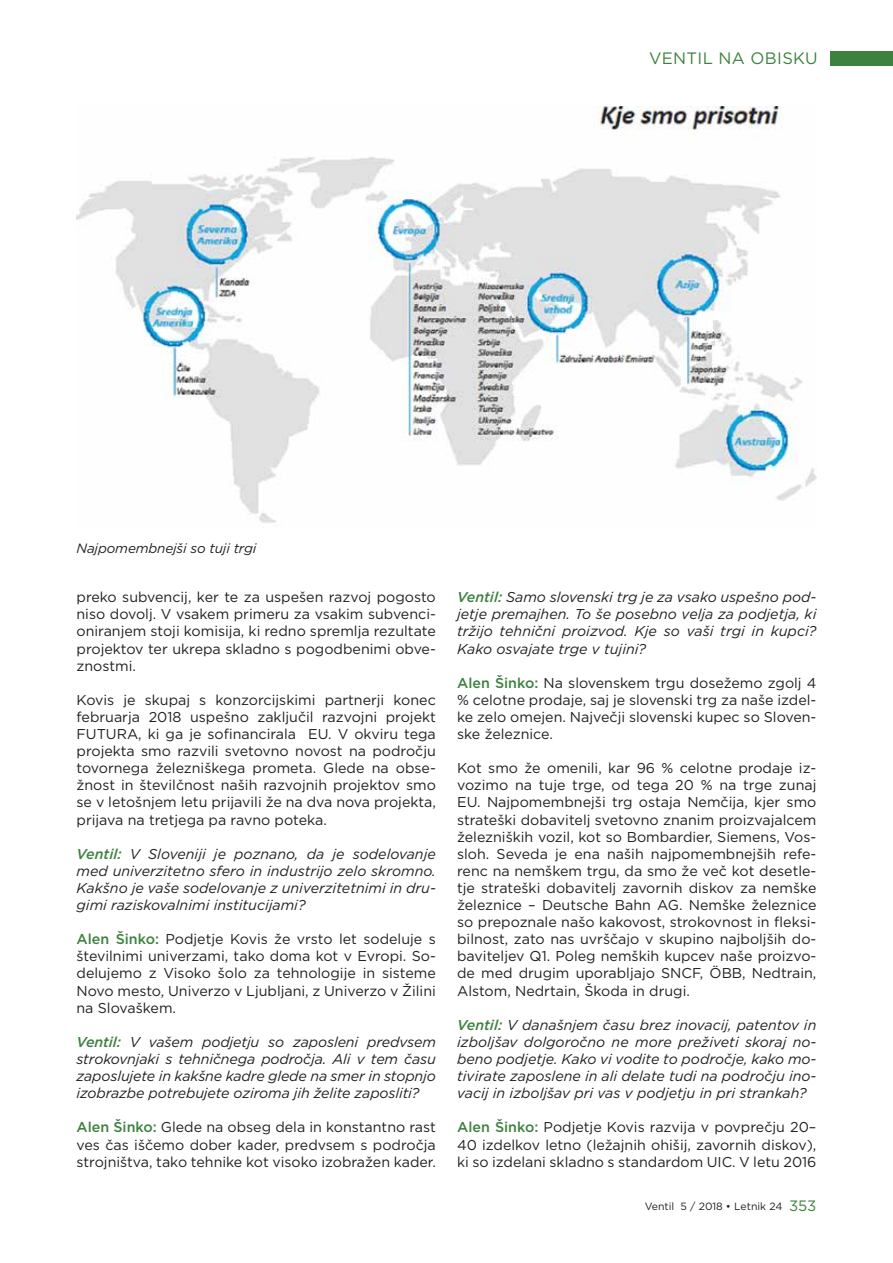
<style>
.page{position:relative;width:893px;height:1263px;background:#fff}
.page>*{position:absolute;margin:0;border:0;box-sizing:border-box;transform-origin:0 0}
.t1{font:16.5px "Gotham";letter-spacing:.02em;color:#3d813f}
.t2{font:15px "Gotham";color:#3d813f}
.t3{font:14.25px/17.1px "Gotham";color:#231f20;text-align:justify}
.t4{font:italic 14.25px/17.1px "Gotham";color:#231f20;text-align:justify}
.t5{font:italic 13.5px "Gotham";letter-spacing:-.01em;color:#231f20}
.t6{font:10.5px "Gotham";color:#231f20}
.s1{font-weight:500;color:#3d813f}
</style>
<div class="page">
<div style="left:831px;top:51px;width:62px;height:14px;background:#3d813f"></div>
<img style="left:77px;top:106px;width:739px;height:417px">
<p class="t1" style="left:649px;top:48px;width:170px">VENTIL NA OBISKU</p>
<p class="t5" style="left:77px;top:539px;width:181px">Najpomembnejši so tuji trgi</p>
<p class="t3" style="left:77px;top:588px;width:361px">preko subvencij, ker te za uspešen razvoj pogosto niso dovolj. V vsakem primeru za vsakim subvenci&shy;oniranjem stoji komisija, ki redno spremlja rezultate projektov ter ukrepa skladno s pogodbenimi obve&shy;znostmi.</p>
<p class="t3" style="left:77px;top:691px;width:361px">Kovis je skupaj s konzorcijskimi partnerji konec februarja 2018 uspešno zaključil razvojni projekt FUTURA, ki ga je sofinancirala EU. V okviru tega projekta smo razvili svetovno novost na področju tovornega železniškega prometa. Glede na obse&shy;žnost in številčnost naših razvojnih projektov smo se v letošnjem letu prijavili že na dva nova projekta, prijava na tretjega pa ravno poteka.</p>
<p class="t4" style="left:77px;top:845px;width:361px"><span class="s1">Ventil:</span> V Sloveniji je poznano, da je sodelovanje med univerzitetno sfero in industrijo zelo skromno.<br>Kakšno je vaše sodelovanje z univerzitetnimi in dru&shy;gimi raziskovalnimi institucijami?</p>
<p class="t3" style="left:77px;top:930px;width:361px"><span class="s1">Alen Šinko:</span> Podjetje Kovis že vrsto let sodeluje s številnimi univerzami, tako doma kot v Evropi. So&shy;delujemo z Visoko šolo za tehnologije in sisteme Novo mesto, Univerzo v Ljubljani, z Univerzo v Žilini na Slovaškem.</p>
<p class="t4" style="left:77px;top:1033px;width:361px"><span class="s1">Ventil:</span> V vašem podjetju so zaposleni predvsem strokovnjaki s tehničnega področja. Ali v tem času zaposlujete in kakšne kadre glede na smer in stopnjo izobrazbe potrebujete oziroma jih želite zaposliti?</p>
<p class="t3" style="left:77px;top:1118px;width:361px"><span class="s1">Alen Šinko:</span> Glede na obseg dela in konstantno rast ves čas iščemo dober kader, predvsem s področja strojništva, tako tehnike kot visoko izobražen kader.</p>
<p class="t4" style="left:457px;top:588px;width:361px"><span class="s1">Ventil:</span> Samo slovenski trg je za vsako uspešno pod&shy;jetje premajhen. To še posebno velja za podjetja, ki tržijo tehnični proizvod. Kje so vaši trgi in kupci?<br>Kako osvajate trge v tujini?</p>
<p class="t3" style="left:457px;top:674px;width:361px"><span class="s1">Alen Šinko:</span> Na slovenskem trgu dosežemo zgolj 4 % celotne prodaje, saj je slovenski trg za naše izdel&shy;ke zelo omejen. Največji slovenski kupec so Sloven&shy;ske železnice.</p>
<p class="t3" style="left:457px;top:759px;width:361px">Kot smo že omenili, kar 96 % celotne prodaje iz&shy;vozimo na tuje trge, od tega 20 % na trge zunaj EU. Najpomembnejši trg ostaja Nemčija, kjer smo strateški dobavitelj svetovno znanim proizvajalcem železniških vozil, kot so Bombardier, Siemens, Vos&shy;sloh. Seveda je ena naših najpomembnejših refe&shy;renc na nemškem trgu, da smo že več kot desetle&shy;tje strateški dobavitelj zavornih diskov za nemške železnice – Deutsche Bahn AG. Nemške železnice so prepoznale našo kakovost, strokovnost in fleksi&shy;bilnost, zato nas uvrščajo v skupino najboljših do&shy;baviteljev Q1. Poleg nemških kupcev naše proizvo&shy;de med drugim uporabljajo SNCF, ÖBB, Nedtrain, Alstom, Nedrtain, Škoda in drugi.</p>
<p class="t4" style="left:457px;top:1016px;width:361px"><span class="s1">Ventil:</span> V današnjem času brez inovacij, patentov in izboljšav dolgoročno ne more preživeti skoraj no&shy;beno podjetje. Kako vi vodite to področje, kako mo&shy;tivirate zaposlene in ali delate tudi na področju ino&shy;vacij in izboljšav pri vas v podjetju in pri strankah?</p>
<p class="t3" style="left:457px;top:1118px;width:361px"><span class="s1">Alen Šinko:</span> Podjetje Kovis razvija v povprečju 20– 40 izdelkov letno (ležajnih ohišij, zavornih diskov), ki so izdelani skladno s standardom UIC. V letu 2016</p>
<p class="t2" style="left:789px;top:1196px;width:29px">353</p>
<p class="t6" style="left:645px;top:1199px;width:139px">Ventil 5 / 2018 • Letnik 24</p>
</div>
